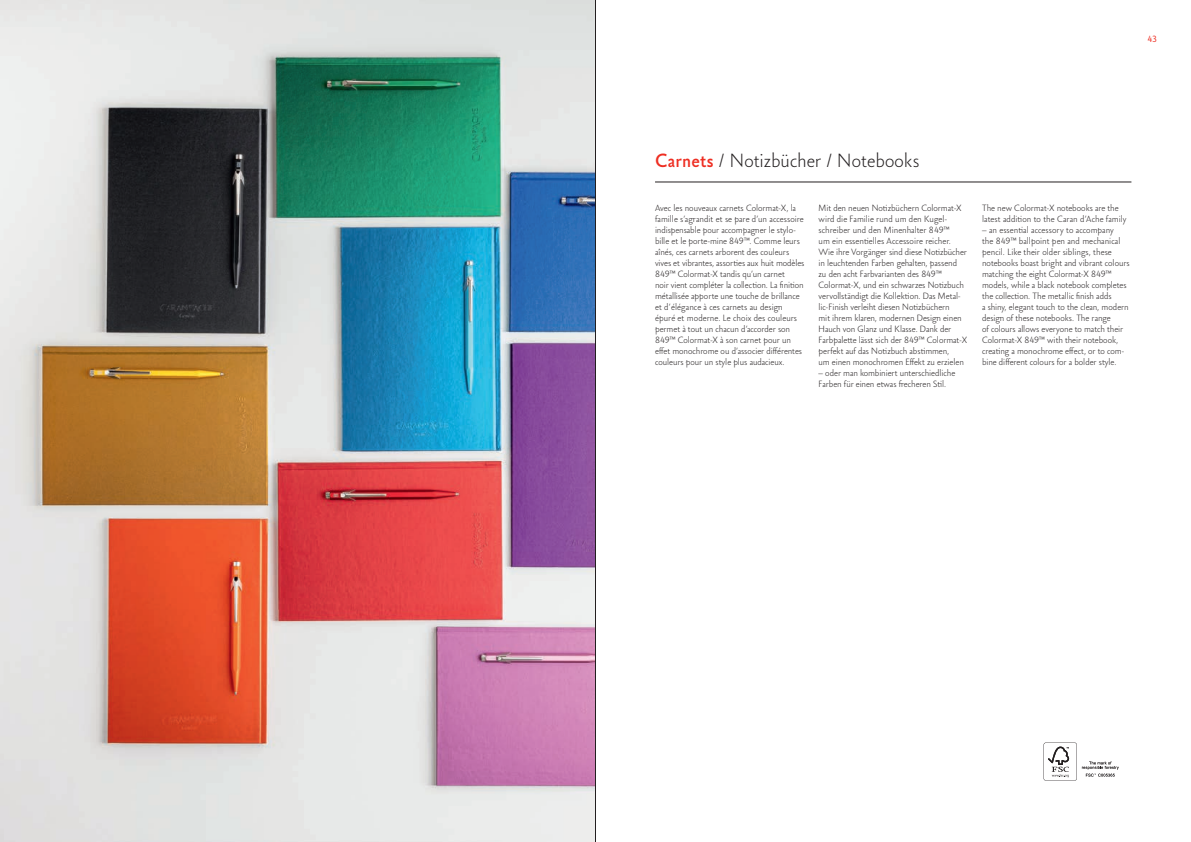
<style>
.page{position:relative;width:1191px;height:842px;background:#fff}
.page>*{position:absolute;margin:0;border:0;box-sizing:border-box;transform-origin:0 0}
.t1{font:300 19px "Carandache Sans";letter-spacing:.01em;color:#231f20}
.t2{font:300 9px/11px "Carandache Sans";letter-spacing:.005em;color:#231f20}
.t3{font:9px "Carandache Sans";color:#ee2e22}
.s1{font-weight:700;color:#ee2e22}
</style>
<div class="page">
<hr style="left:655px;top:182px;width:476px;height:1px;background:#231f20">
<img style="left:0;top:0;width:595px;height:842px">
<svg style="left:1043px;top:742px;width:75px;height:39px"></svg>
<hr style="left:595px;top:0;width:1px;height:842px;background:#231f20">
<p class="t3" style="left:1147px;top:33px;width:11px">43</p>
<h1 class="t1" style="left:655px;top:148px;width:266px"><span class="s1">Carnets</span> / Notizbücher / Notebooks</h1>
<p class="t2" style="left:655px;top:202px;width:151px">Avec les nouveaux carnets Colormat-X, la famille s’agrandit et se pare d’un accessoire indispensable pour accompagner le stylo&shy;bille et le porte-mine 849™. Comme leurs aînés, ces carnets arborent des couleurs vives et vibrantes, assorties aux huit modèles 849™ Colormat-X tandis qu’un carnet<br>noir vient compléter la collection. La finition métallisée apporte une touche de brillance et d’élégance à ces carnets au design épuré et moderne. Le choix des couleurs permet à tout un chacun d’accorder son 849™ Colormat-X à son carnet pour un effet monochrome ou d’associer différentes couleurs pour un style plus audacieux.</p>
<p class="t2" style="left:818px;top:202px;width:150px">Mit den neuen Notizbüchern Colormat-X wird die Familie rund um den Kugel&shy;schreiber und den Minenhalter 849™<br>um ein essentielles Accessoire reicher.<br>Wie ihre Vorgänger sind diese Notizbücher in leuchtenden Farben gehalten, passend zu den acht Farbvarianten des 849™ Colormat-X, und ein schwarzes Notizbuch vervollständigt die Kollektion. Das Metal&shy;lic-Finish verleiht diesen Notizbüchern<br>mit ihrem klaren, modernen Design einen Hauch von Glanz und Klasse. Dank der Farbpalette lässt sich der 849™ Colormat-X perfekt auf das Notizbuch abstimmen,<br>um einen monochromen Effekt zu erzielen</p>
<p class="t2" style="left:818px;top:367px;width:138px">– oder man kombiniert unterschiedliche<br>Farben für einen etwas frecheren Stil.</p>
<p class="t2" style="left:982px;top:202px;width:146px">The new Colormat-X notebooks are the latest addition to the Caran d’Ache family</p>
<p class="t2" style="left:982px;top:224px;width:149px">– an essential accessory to accompany<br>the 849™ ballpoint pen and mechanical pencil. Like their older siblings, these notebooks boast bright and vibrant colours matching the eight Colormat-X 849™ models, while a black notebook completes the collection. The metallic finish adds<br>a shiny, elegant touch to the clean, modern design of these notebooks. The range<br>of colours allows everyone to match their Colormat-X 849™ with their notebook, creating a monochrome effect, or to com&shy;bine different colours for a bolder style.</p>
</div>
